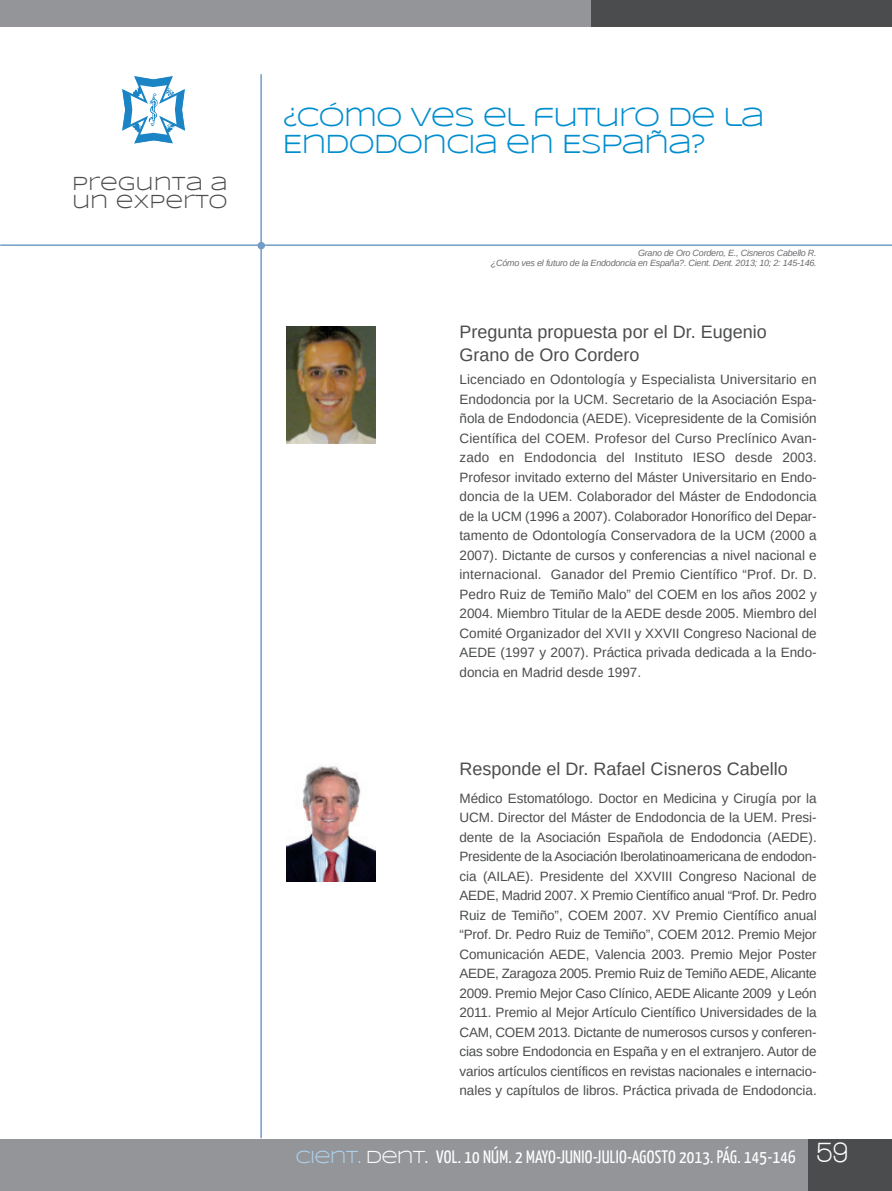
<style>
.page{position:relative;width:892px;height:1191px;background:#fff}
.page>*{position:absolute;margin:0;border:0;box-sizing:border-box;transform-origin:0 0}
.t1{font:27px/27px "Syncopate";letter-spacing:-.05em;color:#008dce}
.t2{font:19.5px/18px "Syncopate";color:#4b4c4d}
.t3{font:18px/22.5px "Arimo";color:#4b4c4d}
.t4{font:18px "Yanone Kaffeesatz";letter-spacing:.015em;color:#fff}
.t5{font:13.5px/19.5px "Arimo";color:#4b4c4d;text-align:justify}
.t6{font:italic 9px/10.5px "Arimo";letter-spacing:-.025em;color:#6c6d70;text-align:right}
.s1{font-family:"Syncopate";color:#add2ed}
.s2{font-family:"Syncopate"}
.s3{font-family:"Walkway";font-weight:700;font-size:30px}
</style>
<div class="page">
<div style="left:0;top:0;width:599px;height:27px;background:#939598"></div>
<div style="left:591px;top:0;width:301px;height:27px;background:#4b4c4d"></div>
<svg style="left:122px;top:76px;width:63px;height:68px"></svg>
<hr style="left:0;top:244px;width:892px;height:2px;background:#739dc6">
<hr style="left:260px;top:74px;width:2px;height:1064px;background:#739dc6">
<div style="left:257px;top:242px;width:8px;height:7px;background:#739dc6;border-radius:50%"></div>
<div style="left:0;top:1139px;width:892px;height:52px;background:#939598"></div>
<div style="left:808px;top:1139px;width:84px;height:52px;background:#4b4c4d"></div>
<img style="left:287px;top:766px;width:88px;height:115px">
<img style="left:287px;top:326px;width:88px;height:118px">
<h2 class="t2" style="left:72px;top:176px;width:157px">PREGUNTA A<br>UN EXPERTO</h2>
<h1 class="t1" style="left:282px;top:105px;width:484px">¿CÓMO VES EL FUTURO DE LA<br>ENDODONCIA EN ESPAÑA?</h1>
<p class="t6" style="left:491px;top:247px;width:327px">grano de oro Cordero, e., Cisneros Cabello R.<br>¿Cómo ves el futuro de la endodoncia en españa?. Cient. dent. 2013; 10; 2: 145-146.</p>
<h3 class="t3" style="left:459px;top:321px;width:309px">Pregunta propuesta por el Dr. Eugenio<br>Grano de Oro Cordero</h3>
<p class="t5" style="left:459px;top:370px;width:359px">Licenciado en Odontología y Especialista universitario en Endodoncia por la uCM. Secretario de la Asociación Espa&shy;ñola de Endodoncia (AEDE). Vicepresidente de la Comisión Científica del COEM. Profesor del Curso Preclínico Avan&shy;zado en Endodoncia del Instituto IESO desde 2003.<br>Profesor invitado externo del Máster universitario en Endo&shy;doncia de la uEM. Colaborador del Máster de Endodoncia de la uCM (1996 a 2007). Colaborador honorífico del Depar&shy;tamento de Odontología Conservadora de la uCM (2000 a 2007). Dictante de cursos y conferencias a nivel nacional e internacional. Ganador del Premio Científico “Prof. Dr. D.<br>Pedro Ruiz de Temiño Malo” del COEM en los años 2002 y 2004. Miembro Titular de la AEDE desde 2005. Miembro del Comité Organizador del XVII y XXVII Congreso Nacional de AEDE (1997 y 2007). Práctica privada dedicada a la Endo&shy;doncia en Madrid desde 1997.</p>
<h3 class="t3" style="left:459px;top:757px;width:330px">Responde el Dr. Rafael Cisneros Cabello</h3>
<p class="t5" style="left:459px;top:788px;width:359px">Médico Estomatólogo. Doctor en Medicina y Cirugía por la uCM. Director del Máster de Endodoncia de la uEM. Presi&shy;dente de la Asociación Española de Endodoncia (AEDE).<br>Presidente de la Asociación Iberolatinoamericana de endodon&shy;cia (AILAE). Presidente del XXVIII Congreso Nacional de AEDE, Madrid 2007. X Premio Científico anual “Prof. Dr. Pedro Ruiz de Temiño”, COEM 2007. XV Premio Científico anual “Prof. Dr. Pedro Ruiz de Temiño”, COEM 2012. Premio Mejor Comunicación AEDE, Valencia 2003. Premio Mejor Poster AEDE, Zaragoza 2005. Premio Ruiz de Temiño AEDE, Alicante 2009. Premio Mejor Caso Clínico, AEDE Alicante 2009 y León 2011. Premio al Mejor Artículo Científico universidades de la CAM, COEM 2013. Dictante de numerosos cursos y conferen&shy;cias sobre Endodoncia en España y en el extranjero. Autor de varios artículos científicos en revistas nacionales e internacio&shy;nales y capítulos de libros. Práctica privada de Endodoncia.</p>
<h3 class="t4" style="left:295px;top:1146px;width:554px"><span class="s1">CIENT.</span> <span class="s2">DENT.</span> VOL. 10 NÚM. 2 MAYO-JUNIO-JULIO-AGOSTO 2013. PÁG. 145-146 <span class="s3">59</span></h3>
</div>
